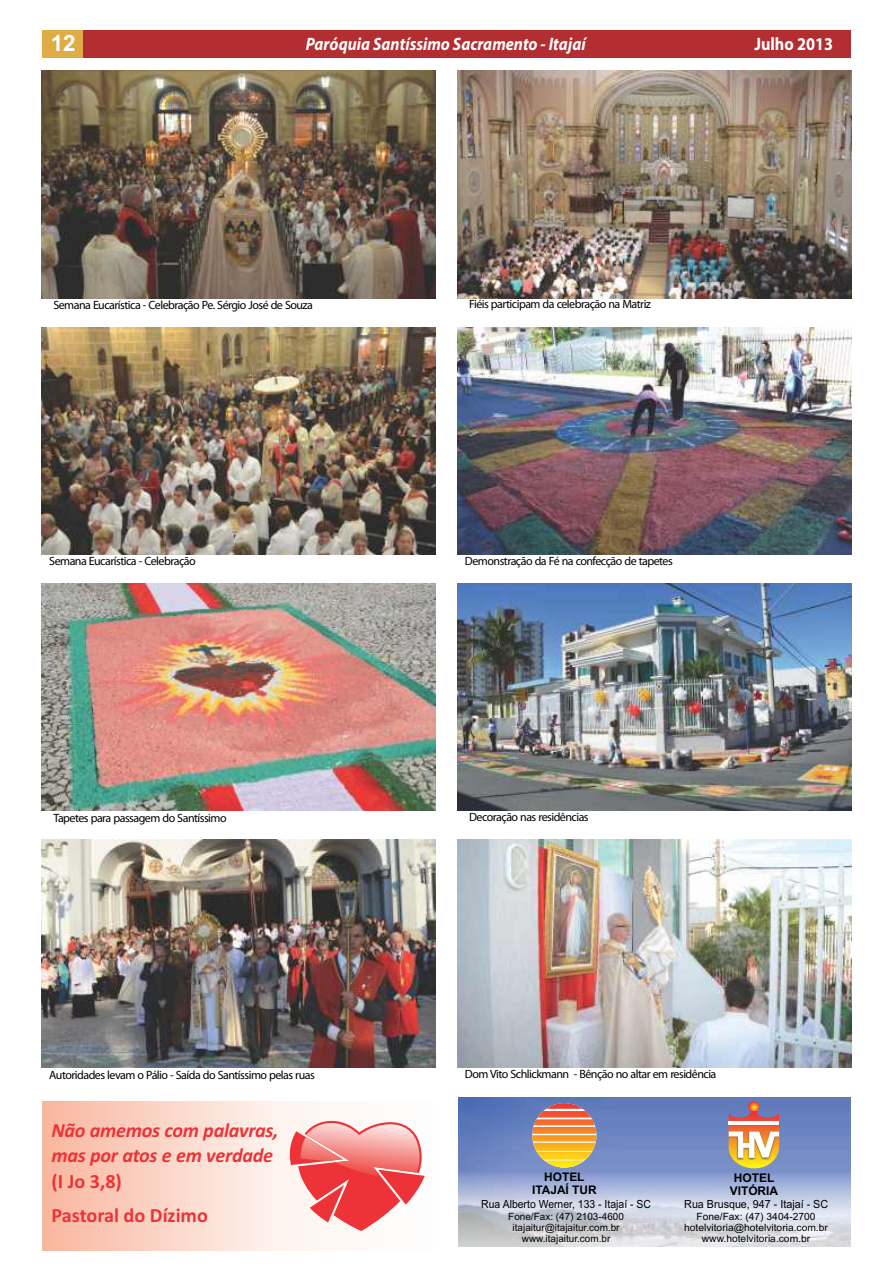
<style>
.page{position:relative;width:893px;height:1276px;background:#fff}
.page>*{position:absolute;margin:0;border:0;box-sizing:border-box;transform-origin:0 0}
.t1{font:700 22.5px "Arial";color:#fff}
.t2{font:italic 700 20.25px/24.6px "Calibri";letter-spacing:-.015em;color:#ed3338}
.t3{font:700 20.25px "Calibri";color:#ed3338}
.t4{font:italic 700 18px "Myriad Pro";color:#fff;scale:.9 1}
.t5{font:700 18px "Myriad Pro";color:#fff;scale:.9 1}
.t6{font:12px "Myriad Pro";letter-spacing:-.045em;color:#000}
.t7{font:700 12px/13.4px "Arial";color:#000;text-align:center}
.t8{font:700 11.85px/13.2px "Arial";color:#000;text-align:center}
.t9{font:11.25px "Arial";color:#000;scale:.93 1}
.t10{font:11.25px "Arial";color:#000;scale:.96 1}
.t11{font:10.05px/11.2px "Arial";color:#000;text-align:center}
</style>
<div class="page">
<div style="left:42px;top:30px;width:809px;height:27px;background:#b32e30"></div>
<div style="left:42px;top:30px;width:41px;height:27px;background:#dead45"></div>
<div style="left:43px;top:1101px;width:391px;height:149px;background:linear-gradient(to right,#fabda7,#fff)"></div>
<svg style="left:288px;top:1115px;width:137px;height:116px"></svg>
<img style="left:459px;top:1097px;width:391px;height:61px">
<svg style="left:459px;top:1158px;width:391px;height:88px;background:#b9c1da"></svg>
<svg style="left:532px;top:1103px;width:64px;height:64px;background:#db9f61"></svg>
<img style="left:727px;top:1130px;width:53px;height:30px">
<svg style="left:728px;top:1101px;width:51px;height:75px"></svg>
<img style="left:42px;top:840px;width:393px;height:227px">
<img style="left:42px;top:71px;width:393px;height:227px">
<img style="left:42px;top:327px;width:393px;height:227px">
<img style="left:457px;top:71px;width:394px;height:227px">
<img style="left:457px;top:327px;width:394px;height:227px">
<img style="left:457px;top:583px;width:394px;height:228px">
<img style="left:457px;top:840px;width:394px;height:227px">
<img style="left:42px;top:583px;width:393px;height:228px">
<h1 class="t1" style="left:51px;top:35px;width:27px">12</h1>
<h3 class="t4" style="left:306px;top:36px;width:312px">Paróquia Santíssimo Sacramento - Itajaí</h3>
<h3 class="t5" style="left:754px;top:36px;width:89px">Julho 2013</h3>
<p class="t6" style="left:53px;top:300px;width:261px">Semana Eucarística - Celebração Pe. Sérgio José de Souza</p>
<p class="t6" style="left:469px;top:299px;width:183px">Fiéis participam da celebração na Matriz</p>
<p class="t6" style="left:49px;top:555px;width:148px">Semana Eucarística - Celebração</p>
<p class="t6" style="left:465px;top:555px;width:209px">Demonstração da Fé na confecção de tapetes</p>
<p class="t6" style="left:53px;top:813px;width:175px">Tapetes para passagem do Santíssimo</p>
<p class="t6" style="left:469px;top:812px;width:121px">Decoração nas residências</p>
<p class="t6" style="left:49px;top:1069px;width:267px">Autoridades levam o Pálio - Saída do Santíssimo pelas ruas</p>
<p class="t6" style="left:465px;top:1069px;width:253px">Dom Vito Schlickmann - Bênção no altar em residência</p>
<h2 class="t2" style="left:52px;top:1119px;width:228px">Não amemos com palavras, mas por atos e em verdade</h2>
<h2 class="t3" style="left:52px;top:1172px;width:72px">(I Jo 3,8)</h2>
<p class="t8" style="left:532px;top:1171px;width:66px">HOTEL<br>ITAJAÍ TUR</p>
<p class="t7" style="left:730px;top:1171px;width:50px">HOTEL<br>VITÓRIA</p>
<p class="t10" style="left:684px;top:1199px;width:151px">Rua Brusque, 947 - Itajaí - SC</p>
<p class="t11" style="left:684px;top:1211px;width:145px">Fone/Fax: (47) 3404-2700 hotelvitoria@hotelvitoria.com.br www.hotelvitoria.com.br</p>
<p class="t9" style="left:481px;top:1199px;width:184px">Rua Alberto Werner, 133 - Itajaí - SC</p>
<p class="t11" style="left:508px;top:1211px;width:117px">Fone/Fax: (47) 2103-4600 itajaitur@itajaitur.com.br www.itajaitur.com.br</p>
<h2 class="t3" style="left:52px;top:1206px;width:158px">Pastoral do Dízimo</h2>
</div>
